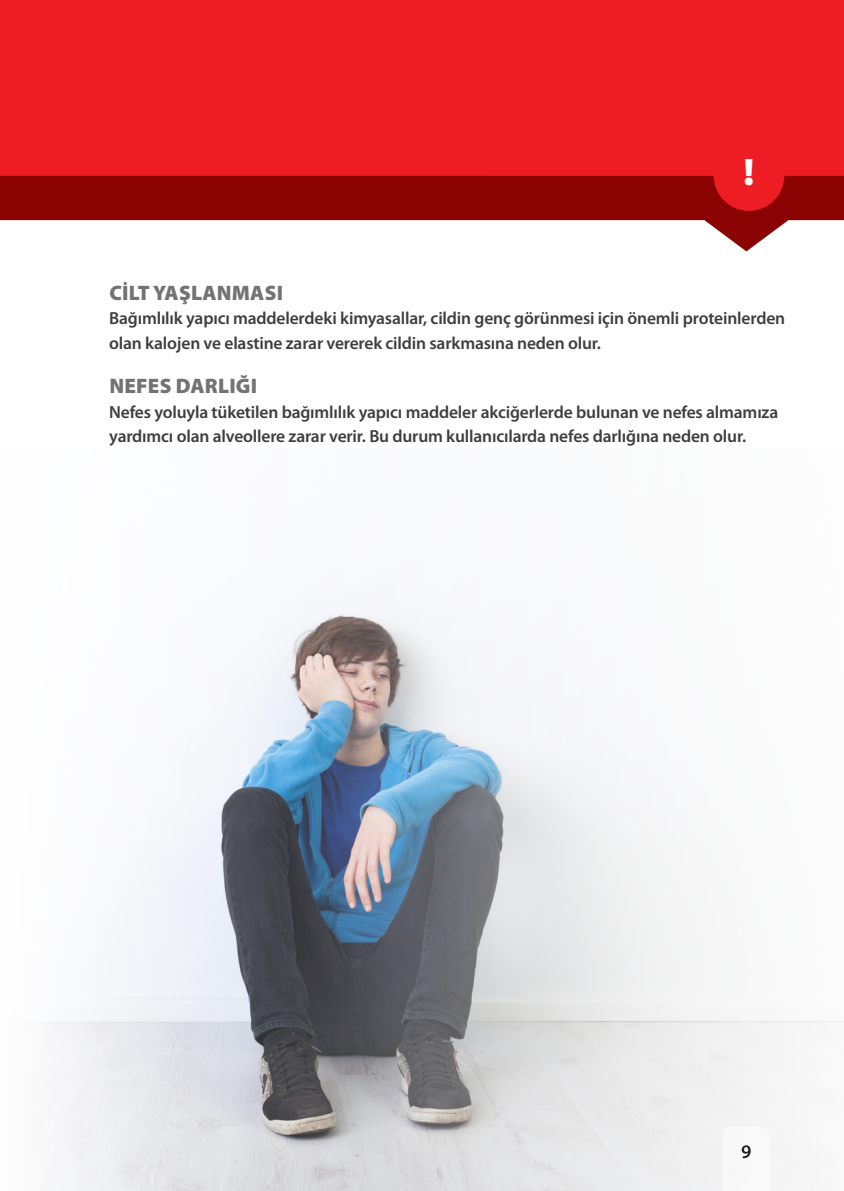
<style>
.page{position:relative;width:844px;height:1191px;background:#fff}
.page>*{position:absolute;margin:0;border:0;box-sizing:border-box;transform-origin:0 0}
.t1{font:900 38.5px "Myriad Pro";color:#fff}
.t2{font:900 21px "Myriad Pro";letter-spacing:.01em;color:#737373}
.t3{font:600 17.5px/24.5px "Myriad Pro";letter-spacing:-.01em;color:#3e3e3f}
</style>
<div class="page">
<img style="left:42px;top:612px;width:801px;height:579px">
<svg style="left:722px;top:1125px;width:47px;height:66px"></svg>
<svg style="left:0;top:176px;width:843px;height:75px;fill:#8b0202"></svg>
<div style="left:0;top:0;width:843px;height:176px;background:#ee1d23"></div>
<div style="left:713px;top:140px;width:71px;height:71px;background:#ee1d23;border-radius:50%"></div>
<h1 class="t1" style="left:743px;top:152px;width:12px">!</h1>
<p class="t2" style="left:109px;top:282px;width:175px">CİLT YAŞLANMASI</p>
<p class="t3" style="left:109px;top:307px;width:677px">Bağımlılık yapıcı maddelerdeki kimyasallar, cildin genç görünmesi için önemli proteinlerden olan kalojen ve elastine zarar vererek cildin sarkmasına neden olur.</p>
<p class="t2" style="left:109px;top:375px;width:149px">NEFES DARLIĞI</p>
<p class="t3" style="left:109px;top:400px;width:670px">Nefes yoluyla tüketilen bağımlılık yapıcı maddeler akciğerlerde bulunan ve nefes almamıza yardımcı olan alveollere zarar verir. Bu durum kullanıcılarda nefes darlığına neden olur.</p>
</div>
